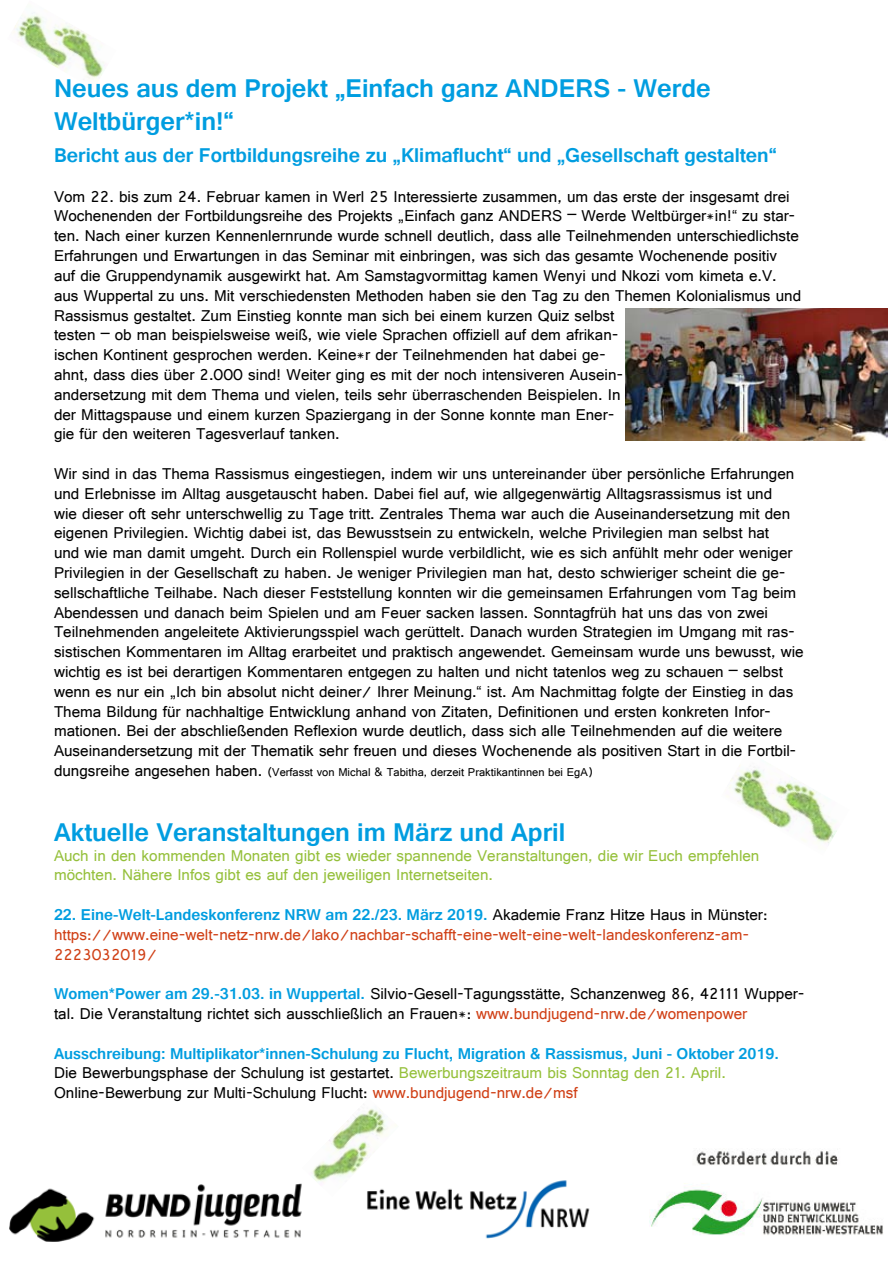
<style>
.page{position:relative;width:893px;height:1263px;background:#fff}
.page>*{position:absolute;margin:0;border:0;box-sizing:border-box;transform-origin:0 0}
.t1{font:700 27px/32.4px "Gautami";color:#009de0}
.t2{font:700 21px "Gautami";color:#009de0}
.t3{font:16.5px/19.8px "Gautami";color:#000}
.t4{font:700 16.5px/19.8px "Gautami";color:#009de0}
.t5{font:16.5px/19.8px "Gautami";color:#d03f15}
.t6{font:16.5px/19.8px "Gautami";color:#95c03b}
.t7{font:12px "Gautami";color:#000}
.s1{font-size:16.5px}
.s2{font-weight:700;color:#009de0}
.s3{color:#000}
.s4{color:#d03f15}
.s5{font-weight:400;color:#000}
.s6{font-weight:400;color:#95c03b}
.s7{font-weight:400;color:#d03f15}
</style>
<div class="page">
<img style="left:727px;top:765px;width:110px;height:78px">
<img style="left:367px;top:1180px;width:223px;height:59px">
<img style="left:9px;top:1183px;width:293px;height:58px">
<img style="left:14px;top:12px;width:91px;height:67px">
<img style="left:649px;top:1149px;width:234px;height:86px">
<img style="left:301px;top:1109px;width:98px;height:88px">
<img style="left:625px;top:308px;width:263px;height:133px">
<h1 class="t1" style="left:54px;top:72px;width:658px">Neues aus dem Projekt „Einfach ganz ANDERS - Werde<br>Weltbürger*in!“</h1>
<p class="t2" style="left:54px;top:143px;width:724px">Bericht aus der Fortbildungsreihe zu „Klimaflucht“ und „Gesellschaft gestalten“</p>
<p class="t3" style="left:54px;top:186px;width:749px">Vom 22. bis zum 24. Februar kamen in Werl 25 Interessierte zusammen, um das erste der insgesamt drei Wochenenden der Fortbildungsreihe des Projekts „Einfach ganz ANDERS – Werde Weltbürger*in!“ zu star&shy;ten. Nach einer kurzen Kennenlernrunde wurde schnell deutlich, dass alle Teilnehmenden unterschiedlichste Erfahrungen und Erwartungen in das Seminar mit einbringen, was sich das gesamte Wochenende positiv auf die Gruppendynamik ausgewirkt hat. Am Samstagvormittag kamen Wenyi und Nkozi vom kimeta e.V. aus Wuppertal zu uns. Mit verschiedensten Methoden haben sie den Tag zu den Themen Kolonialismus und Rassismus gestaltet. Zum Einstieg konnte man sich bei einem kurzen Quiz selbst<br>testen – ob man beispielsweise weiß, wie viele Sprachen offiziell auf dem afrikan-<br>ischen Kontinent gesprochen werden. Keine*r der Teilnehmenden hat dabei ge-<br>ahnt, dass dies über 2.000 sind! Weiter ging es mit der noch intensiveren Ausein-<br>andersetzung mit dem Thema und vielen, teils sehr überraschenden Beispielen. In<br>der Mittagspause und einem kurzen Spaziergang in der Sonne konnte man Ener-<br>gie für den weiteren Tagesverlauf tanken.</p>
<p class="t3" style="left:54px;top:463px;width:751px">Wir sind in das Thema Rassismus eingestiegen, indem wir uns untereinander über persönliche Erfahrungen und Erlebnisse im Alltag ausgetauscht haben. Dabei fiel auf, wie allgegenwärtig Alltagsrassismus ist und<br>wie dieser oft sehr unterschwellig zu Tage tritt. Zentrales Thema war auch die Auseinandersetzung mit den eigenen Privilegien. Wichtig dabei ist, das Bewusstsein zu entwickeln, welche Privilegien man selbst hat<br>und wie man damit umgeht. Durch ein Rollenspiel wurde verbildlicht, wie es sich anfühlt mehr oder weniger Privilegien in der Gesellschaft zu haben. Je weniger Privilegien man hat, desto schwieriger scheint die ge&shy;sellschaftliche Teilhabe. Nach dieser Feststellung konnten wir die gemeinsamen Erfahrungen vom Tag beim Abendessen und danach beim Spielen und am Feuer sacken lassen. Sonntagfrüh hat uns das von zwei Teilnehmenden angeleitete Aktivierungsspiel wach gerüttelt. Danach wurden Strategien im Umgang mit ras&shy;sistischen Kommentaren im Alltag erarbeitet und praktisch angewendet. Gemeinsam wurde uns bewusst, wie wichtig es ist bei derartigen Kommentaren entgegen zu halten und nicht tatenlos weg zu schauen – selbst wenn es nur ein „Ich bin absolut nicht deiner/ Ihrer Meinung.“ ist. Am Nachmittag folgte der Einstieg in das Thema Bildung für nachhaltige Entwicklung anhand von Zitaten, Definitionen und ersten konkreten Infor&shy;mationen. Bei der abschließenden Reflexion wurde deutlich, dass sich alle Teilnehmenden auf die weitere Auseinandersetzung mit der Thematik sehr freuen und dieses Wochenende als positiven Start in die Fortbil-</p>
<p class="t7" style="left:54px;top:765px;width:540px"><span class="s1">dungsreihe angesehen haben.</span> (Verfasst von Michal &amp; Tabitha, derzeit Praktikantinnen bei EgA)</p>
<h1 class="t1" style="left:54px;top:815px;width:513px">Aktuelle Veranstaltungen im März und April</h1>
<p class="t6" style="left:54px;top:845px;width:707px">Auch in den kommenden Monaten gibt es wieder spannende Veranstaltungen, die wir Euch empfehlen möchten. Nähere Infos gibt es auf den jeweiligen Internetseiten.</p>
<p class="t5" style="left:54px;top:904px;width:715px"><span class="s2">22. Eine-Welt-Landeskonferenz NRW am 22./23. März 2019.</span> <span class="s3">Akademie Franz Hitze Haus in Münster: </span>https://www.eine-welt-netz-nrw.de/lako/nachbar-schafft-eine-welt-eine-welt-landeskonferenz-am-<br>2223032019/</p>
<p class="t3" style="left:54px;top:983px;width:752px"><span class="s2">Women*Power am 29.-31.03. in Wuppertal.</span> Silvio-Gesell-Tagungsstätte, Schanzenweg 86, 42111 Wupper&shy;tal. Die Veranstaltung richtet sich ausschließlich an Frauen*: <span class="s4">www.bundjugend-nrw.de/womenpower</span></p>
<p class="t4" style="left:54px;top:1043px;width:727px">Ausschreibung: Multiplikator*innen-Schulung zu Flucht, Migration &amp; Rassismus, Juni - Oktober 2019.<br><span class="s5">Die Bewerbungsphase der Schulung ist gestartet.</span> <span class="s6">Bewerbungszeitraum bis Sonntag den 21. April.<br></span><span class="s5">Online-Bewerbung zur Multi-Schulung Flucht:</span> <span class="s7">www.bundjugend-nrw.de/msf</span></p>
</div>
